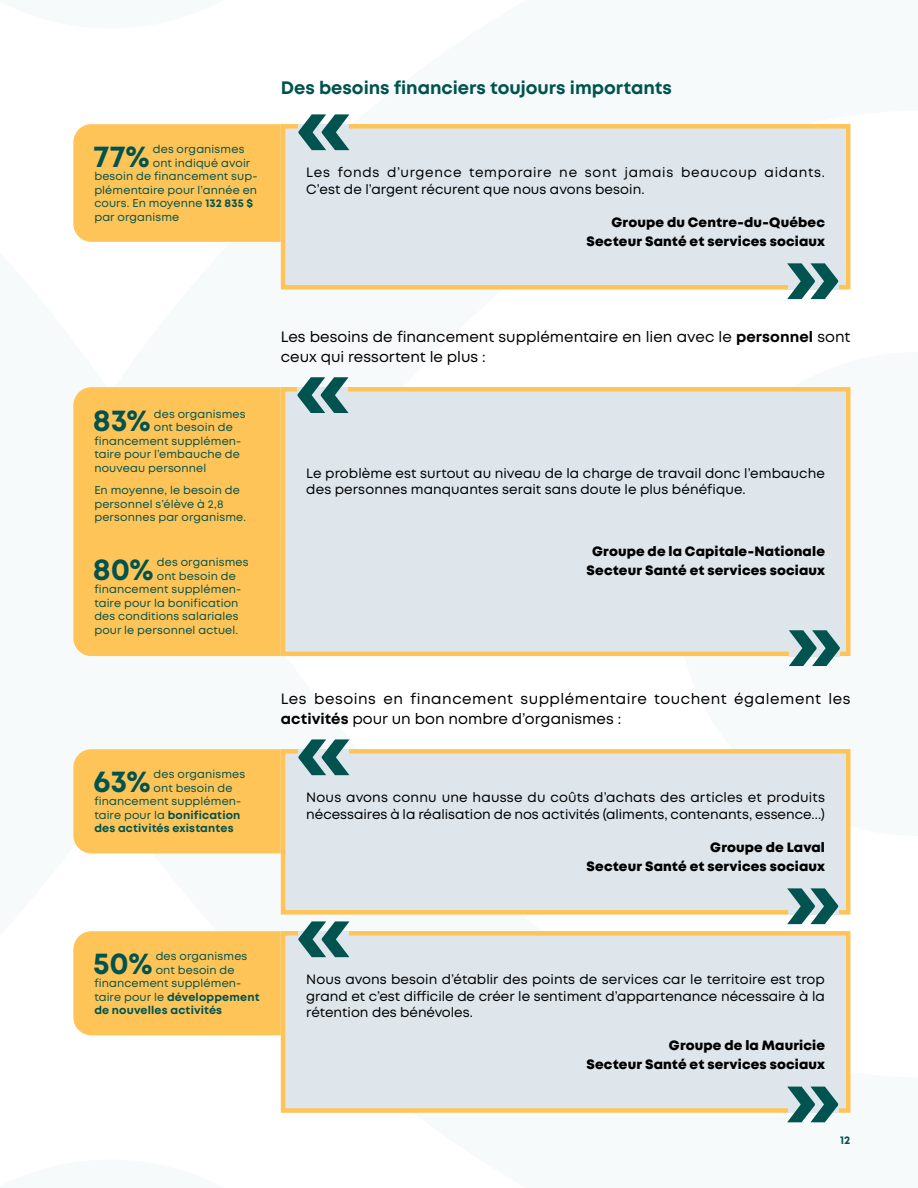
<style>
.page{position:relative;width:918px;height:1188px;background:#fff}
.page>*{position:absolute;margin:0;border:0;box-sizing:border-box;transform-origin:0 0}
.t1{font:700 30.6px "Mont";letter-spacing:-.005em;color:#00534e}
.t2{font:700 18px "Mont";letter-spacing:-.005em;color:#00534e}
.t3{font:15px/19.5px "Mont";letter-spacing:.03em;color:#000}
.t4{font:15px/19.5px "Mont";letter-spacing:.005em;color:#000}
.t5{font:13.5px/16.2px "Mont";letter-spacing:.005em;color:#000}
.t6{font:800 13.5px/19.5px "Mont";letter-spacing:.01em;color:#000;text-align:right}
.t7{font:13.5px/16.2px "Mont";letter-spacing:.045em;color:#000}
.t8{font:11.25px/13.5px "Mont";letter-spacing:.01em;color:#00534e}
.t9{font:700 11.25px "Mont";letter-spacing:.015em;color:#00534e}
.s1{font-weight:700}
.s2{font-weight:400}
</style>
<div class="page">
<div style="left:283px;top:126px;width:565px;height:161px;background:#dee6ec"></div>
<div style="left:281px;top:124px;width:569px;height:166px;border:4px solid #ffc457"></div>
<svg style="left:298px;top:114px;width:51px;height:36px"></svg>
<svg style="left:787px;top:263px;width:51px;height:36px"></svg>
<div style="left:283px;top:389px;width:565px;height:265px;background:#dee6ec"></div>
<div style="left:281px;top:387px;width:569px;height:269px;border:4px solid #ffc457"></div>
<svg style="left:298px;top:377px;width:51px;height:36px"></svg>
<div style="left:283px;top:751px;width:565px;height:161px;background:#dee6ec"></div>
<div style="left:281px;top:749px;width:569px;height:166px;border:4px solid #ffc457"></div>
<svg style="left:298px;top:739px;width:51px;height:36px"></svg>
<svg style="left:787px;top:888px;width:51px;height:36px"></svg>
<div style="left:283px;top:933px;width:565px;height:178px;background:#dee6ec"></div>
<div style="left:281px;top:931px;width:569px;height:182px;border:4px solid #ffc457"></div>
<svg style="left:298px;top:921px;width:51px;height:36px"></svg>
<svg style="left:787px;top:1087px;width:51px;height:35px"></svg>
<div style="left:73px;top:387px;width:208px;height:269px;background:#ffc457"></div>
<div style="left:73px;top:124px;width:208px;height:118px;background:#ffc457"></div>
<div style="left:73px;top:749px;width:208px;height:104px;background:#ffc457"></div>
<div style="left:73px;top:931px;width:208px;height:104px;background:#ffc457"></div>
<svg style="left:789px;top:630px;width:51px;height:36px"></svg>
<h1 class="t1" style="left:94px;top:136px;width:58px">77%</h1>
<p class="t8" style="left:153px;top:143px;width:93px">des organismes</p>
<p class="t8" style="left:153px;top:156px;width:99px">ont indiqué avoir</p>
<p class="t8" style="left:94px;top:170px;width:165px">besoin de financement sup-</p>
<p class="t8" style="left:94px;top:183px;width:164px">plémentaire pour l’année en</p>
<p class="t8" style="left:94px;top:197px;width:160px">cours. En moyenne <span class="s1">132 835 $</span></p>
<p class="t8" style="left:94px;top:210px;width:87px">par organisme</p>
<h2 class="t2" style="left:281px;top:76px;width:393px">Des besoins financiers toujours importants</h2>
<p class="t7" style="left:306px;top:165px;width:520px">Les fonds d’urgence temporaire ne sont jamais beaucoup aidants.<br>C’est de l’argent récurent que nous avons besoin.</p>
<p class="t6" style="left:587px;top:212px;width:240px">Groupe du Centre-du-Québec<br>Secteur Santé et services sociaux</p>
<h1 class="t1" style="left:93px;top:401px;width:59px">83%</h1>
<p class="t8" style="left:154px;top:407px;width:93px">des organismes</p>
<p class="t8" style="left:154px;top:421px;width:80px">ont besoin de</p>
<p class="t8" style="left:94px;top:434px;width:149px">financement supplémen-</p>
<p class="t8" style="left:94px;top:448px;width:147px">taire pour l’embauche de</p>
<p class="t8" style="left:94px;top:461px;width:114px">nouveau personnel</p>
<p class="t8" style="left:94px;top:484px;width:153px">En moyenne, le besoin de personnel s’élève à 2,8 personnes par organisme.</p>
<h1 class="t1" style="left:93px;top:549px;width:62px">80%</h1>
<p class="t8" style="left:157px;top:556px;width:93px">des organismes</p>
<p class="t8" style="left:157px;top:569px;width:80px">ont besoin de</p>
<p class="t8" style="left:94px;top:583px;width:149px">financement supplémen-</p>
<p class="t8" style="left:94px;top:596px;width:146px">taire pour la bonification</p>
<p class="t8" style="left:94px;top:610px;width:146px">des conditions salariales</p>
<p class="t8" style="left:94px;top:623px;width:145px">pour le personnel actuel.</p>
<h1 class="t1" style="left:93px;top:761px;width:59px">63%</h1>
<p class="t8" style="left:154px;top:768px;width:93px">des organismes</p>
<p class="t8" style="left:154px;top:781px;width:80px">ont besoin de</p>
<p class="t8" style="left:94px;top:795px;width:149px">financement supplémen-</p>
<p class="t9" style="left:94px;top:808px;width:148px"><span class="s2">taire pour la</span> bonification</p>
<p class="t9" style="left:94px;top:821px;width:141px">des activités existantes</p>
<h3 class="t4" style="left:281px;top:327px;width:571px">Les besoins de financement supplémentaire en lien avec le <span class="s1">personnel</span> sont ceux qui ressortent le plus :</h3>
<p class="t5" style="left:306px;top:465px;width:520px">Le problème est surtout au niveau de la charge de travail donc l’embauche des personnes manquantes serait sans doute le plus bénéfique.</p>
<p class="t6" style="left:587px;top:541px;width:240px;text-align:center">Groupe de la Capitale-Nationale<br>Secteur Santé et services sociaux</p>
<h3 class="t3" style="left:281px;top:689px;width:571px">Les besoins en financement supplémentaire touchent également les <span class="s1">activités</span> pour un bon nombre d’organismes :</h3>
<p class="t5" style="left:306px;top:790px;width:520px">Nous avons connu une hausse du coûts d’achats des articles et produits nécessaires à la réalisation de nos activités (aliments, contenants, essence...)</p>
<p class="t6" style="left:587px;top:837px;width:240px">Groupe de Laval<br>Secteur Santé et services sociaux</p>
<h1 class="t1" style="left:93px;top:943px;width:61px">50%</h1>
<p class="t8" style="left:156px;top:950px;width:93px">des organismes</p>
<p class="t8" style="left:156px;top:963px;width:80px">ont besoin de</p>
<p class="t8" style="left:94px;top:977px;width:149px">financement supplémen-</p>
<p class="t9" style="left:94px;top:990px;width:167px"><span class="s2">taire pour le</span> développement</p>
<p class="t9" style="left:94px;top:1003px;width:129px">de nouvelles activités</p>
<p class="t5" style="left:306px;top:972px;width:520px;text-align:justify">Nous avons besoin d’établir des points de services car le territoire est trop grand et c’est difficile de créer le sentiment d’appartenance nécessaire à la rétention des bénévoles.</p>
<p class="t6" style="left:587px;top:1035px;width:240px">Groupe de la Mauricie<br>Secteur Santé et services sociaux</p>
<p class="t9" style="left:840px;top:1132px;width:12px">12</p>
</div>
